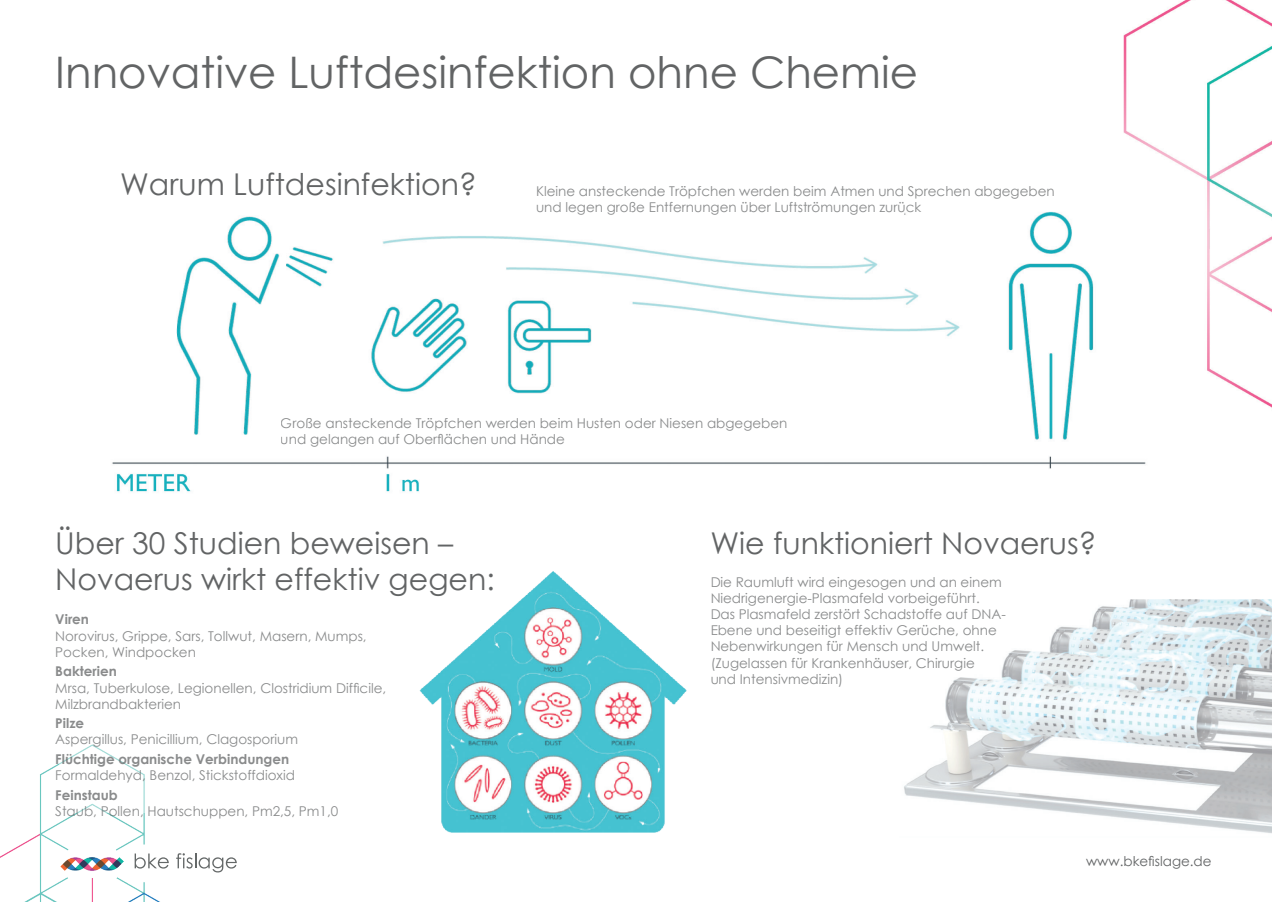
<style>
.page{position:relative;width:1272px;height:902px;background:#fff}
.page>*{position:absolute;margin:0;border:0;box-sizing:border-box;transform-origin:0 0}
.t1{font:43.5px "Century Gothic";color:#626465}
.t2{font:30px/36px "Century Gothic";color:#626465}
.t3{font:13.5px/16.2px "Century Gothic";color:#626465}
.t4{font:700 13.5px "Century Gothic";color:#626465}
</style>
<div class="page">
<img style="left:0;top:763px;width:220px;height:138px">
<svg style="left:135px;top:853px;width:34px;height:15px"></svg>
<svg style="left:176px;top:853px;width:61px;height:19px"></svg>
<div style="left:59px;top:610px;width:341px;height:202px;background:#fff"></div>
<img style="left:419px;top:571px;width:268px;height:262px">
<img style="left:1123px;top:0;width:148px;height:407px">
<img style="left:904px;top:600px;width:367px;height:233px">
<img style="left:112px;top:157px;width:1036px;height:335px">
<h1 class="t1" style="left:55px;top:42px;width:864px">Innovative Luftdesinfektion ohne Chemie</h1>
<h2 class="t2" style="left:120px;top:165px;width:358px">Warum Luftdesinfektion?</h2>
<p class="t3" style="left:536px;top:183px;width:520px">Kleine ansteckende Tröpfchen werden beim Atmen und Sprechen abgegeben und legen große Entfernungen über Luftströmungen zurück</p>
<p class="t3" style="left:281px;top:415px;width:508px">Große ansteckende Tröpfchen werden beim Husten oder Niesen abgegeben und gelangen auf Oberflächen und Hände</p>
<h2 class="t2" style="left:55px;top:525px;width:441px">Über 30 Studien beweisen –<br>Novaerus wirkt effektiv gegen:</h2>
<h2 class="t2" style="left:710px;top:525px;width:387px">Wie funktioniert Novaerus?</h2>
<p class="t3" style="left:710px;top:573px;width:297px">Die Raumluft wird eingesogen und an einem Niedrigenergie-Plasmafeld vorbeigeführt.<br>Das Plasmafeld zerstört Schadstoffe auf DNA-Ebene und beseitigt effektiv Gerüche, ohne Nebenwirkungen für Mensch und Umwelt. (Zugelassen für Krankenhäuser, Chirurgie<br>und Intensivmedizin)</p>
<p class="t4" style="left:55px;top:609px;width:35px">Viren</p>
<p class="t3" style="left:55px;top:627px;width:313px">Norovirus, Grippe, Sars, Tollwut, Masern, Mumps,<br>Pocken, Windpocken</p>
<p class="t4" style="left:55px;top:661px;width:63px">Bakterien</p>
<p class="t3" style="left:55px;top:679px;width:332px">Mrsa, Tuberkulose, Legionellen, Clostridium Difficile,<br>Milzbrandbakterien</p>
<p class="t4" style="left:55px;top:713px;width:30px">Pilze</p>
<p class="t3" style="left:55px;top:731px;width:244px">Aspergillus, Penicillium, Clagosporium</p>
<p class="t4" style="left:55px;top:748px;width:235px">Flüchtige organische Verbindungen</p>
<p class="t3" style="left:55px;top:767px;width:241px">Formaldehyd, Benzol, Stickstoffdioxid</p>
<p class="t4" style="left:55px;top:784px;width:64px">Feinstaub</p>
<p class="t3" style="left:55px;top:802px;width:284px">Staub, Pollen, Hautschuppen, Pm2,5, Pm1,0</p>
<p class="t3" style="left:1086px;top:853px;width:127px">www.bkefislage.de</p>
</div>
